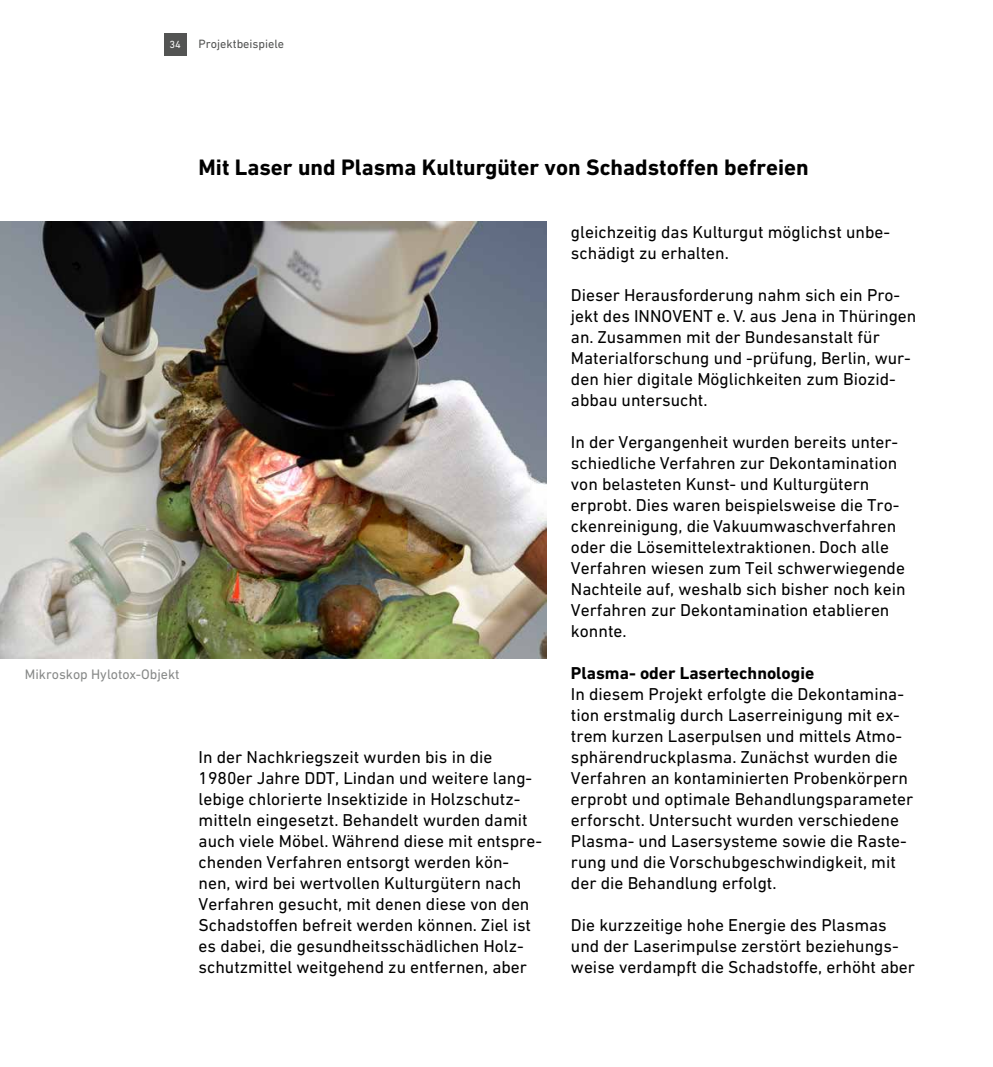
<style>
.page{position:relative;width:993px;height:1067px;background:#fff}
.page>*{position:absolute;margin:0;border:0;box-sizing:border-box;transform-origin:0 0}
.Headline_Projektbeis{font:700 22.75px "DIN Next W1 G";color:#000}
.Copy_schwarz{font:17.5px/21px "DIN Next W1 G";color:#000}
.Copy_Headline_schwar{font:700 17.5px "DIN Next W1 G";color:#000}
.t1{font:14px "DIN Next W1 G";color:#878988}
.t2{font:12.25px "DIN Next W1 G";color:#535453}
.t3{font:10.5px "DIN Next W1 G";color:#fff}
</style>
<div class="page">
<div style="left:164px;top:33px;width:22px;height:22px;background:#535453"></div>
<img style="left:0;top:221px;width:546px;height:437px">
<p class="t3" style="left:169px;top:38px;width:13px">34</p>
<p class="t2" style="left:198px;top:37px;width:87px">Projektbeispiele</p>
<p class="t1" style="left:25px;top:666px;width:156px">Mikroskop Hylotox-Objekt</p>
<p class="Headline_Projektbeis" style="left:198px;top:154px;width:611px">Mit Laser und Plasma Kulturgüter von Schadstoffen befreien</p>
<p class="Copy_schwarz" style="left:198px;top:746px;width:345px">In der Nachkriegszeit wurden bis in die 1980er Jahre DDT, Lindan und weitere lang&shy;lebige chlorierte Insektizide in Holzschutz&shy;mitteln eingesetzt. Behandelt wurden damit auch viele Möbel. Während diese mit entspre&shy;chenden Verfahren entsorgt werden kön&shy;nen, wird bei wertvollen Kulturgütern nach Verfahren gesucht, mit denen diese von den Schadstoffen befreit werden können. Ziel ist es dabei, die gesundheitsschädlichen Holz&shy;schutzmittel weitgehend zu entfernen, aber</p>
<p class="Copy_schwarz" style="left:570px;top:221px;width:320px">gleichzeitig das Kulturgut möglichst unbe&shy;schädigt zu erhalten.</p>
<p class="Copy_schwarz" style="left:570px;top:284px;width:347px">Dieser Herausforderung nahm sich ein Pro&shy;jekt des INNOVENT e. V. aus Jena in Thüringen an. Zusammen mit der Bundesanstalt für Materialforschung und -prüfung, Berlin, wur&shy;den hier digitale Möglichkeiten zum Biozid&shy;abbau untersucht.</p>
<p class="Copy_schwarz" style="left:570px;top:431px;width:336px">In der Vergangenheit wurden bereits unter&shy;schiedliche Verfahren zur Dekontamination von belasteten Kunst- und Kulturgütern erprobt. Dies waren beispielsweise die Tro&shy;ckenreinigung, die Vakuumwaschverfahren oder die Lösemittelextraktionen. Doch alle Verfahren wiesen zum Teil schwerwiegende Nachteile auf, weshalb sich bisher noch kein Verfahren zur Dekontamination etablieren konnte.</p>
<p class="Copy_Headline_schwar" style="left:570px;top:663px;width:245px">Plasma- oder Lasertechnologie</p>
<p class="Copy_schwarz" style="left:570px;top:683px;width:344px">In diesem Projekt erfolgte die Dekontamina&shy;tion erstmalig durch Laserreinigung mit ex&shy;trem kurzen Laserpulsen und mittels Atmo&shy;sphärendruckplasma. Zunächst wurden die Verfahren an kontaminierten Probenkörpern erprobt und optimale Behandlungsparameter erforscht. Untersucht wurden verschiedene Plasma- und Lasersysteme sowie die Raste&shy;rung und die Vorschubgeschwindigkeit, mit der die Behandlung erfolgt.</p>
<p class="Copy_schwarz" style="left:570px;top:914px;width:345px">Die kurzzeitige hohe Energie des Plasmas und der Laserimpulse zerstört beziehungs&shy;weise verdampft die Schadstoffe, erhöht aber</p>
</div>
